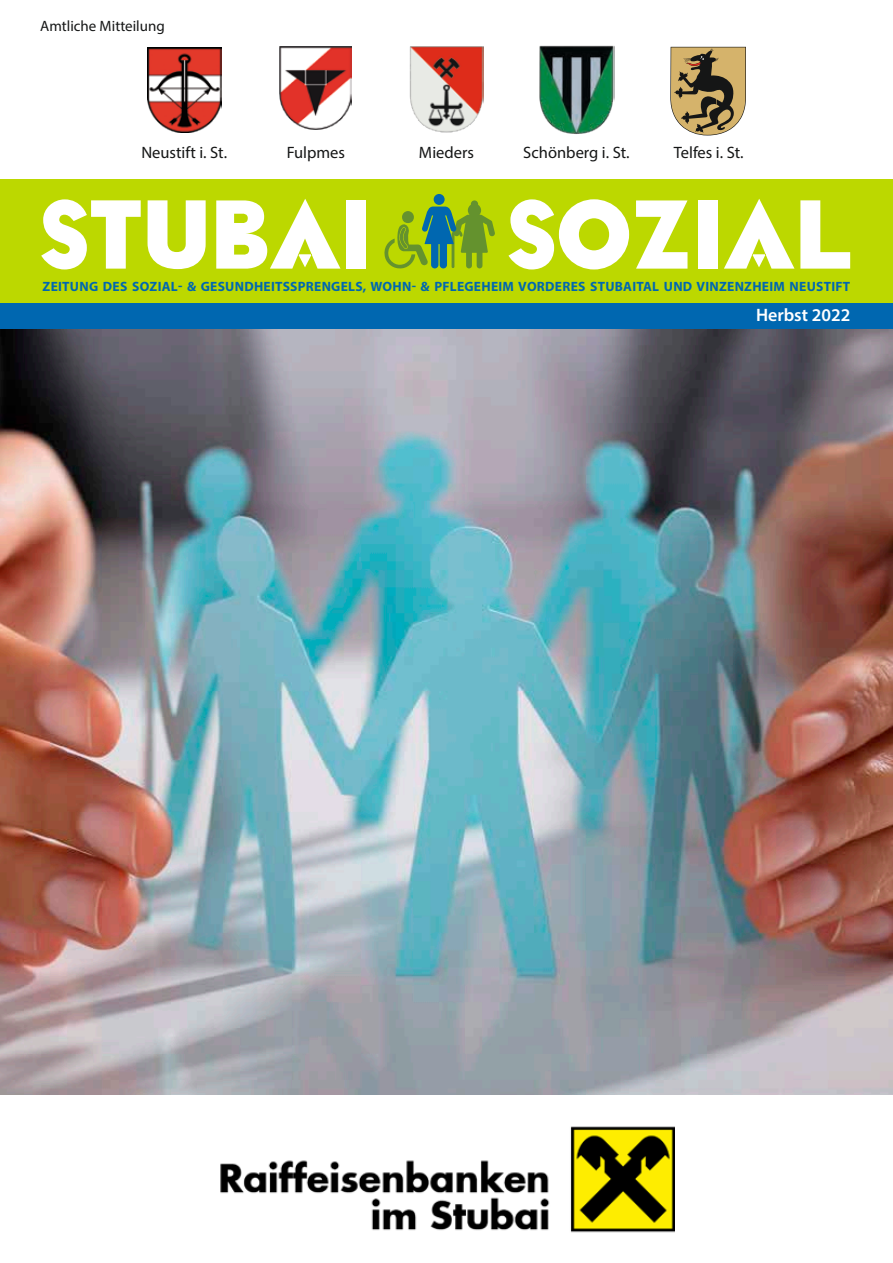
<style>
.page{position:relative;width:893px;height:1263px;background:#fff}
.page>*{position:absolute;margin:0;border:0;box-sizing:border-box;transform-origin:0 0}
.t1{font:900 97.5px "RAINFALL";color:#fff}
.t2{font:600 18px "Myriad Pro";color:#fff}
.t3{font:16.5px "Myriad Pro";color:#151616}
.t4{font:15px "Myriad Pro";color:#151616}
.t5{font:700 13.5px "Myriad Pro";letter-spacing:.02em;color:#0067b0}
</style>
<div class="page">
<img style="left:220px;top:1126px;width:454px;height:107px">
<img style="left:0;top:329px;width:893px;height:765px">
<div style="left:0;top:179px;width:893px;height:144px;background:#bcd800"></div>
<svg style="left:384px;top:200px;width:111px;height:69px"></svg>
<div style="left:434px;top:194px;width:11px;height:11px;background:#0067b0;border-radius:50%"></div>
<div style="left:0;top:303px;width:893px;height:25px;background:#0067b0"></div>
<img style="left:147px;top:47px;width:74px;height:86px">
<img style="left:280px;top:47px;width:72px;height:82px">
<img style="left:409px;top:46px;width:75px;height:87px">
<img style="left:539px;top:45px;width:76px;height:89px">
<svg style="left:670px;top:47px;width:76px;height:88px;background:#9e895d"></svg>
<p class="t4" style="left:40px;top:17px;width:126px">Amtliche Mitteilung</p>
<p class="t3" style="left:141px;top:143px;width:87px">Neustift i. St.</p>
<p class="t3" style="left:287px;top:143px;width:60px">Fulpmes</p>
<p class="t3" style="left:419px;top:143px;width:57px">Mieders</p>
<p class="t3" style="left:523px;top:143px;width:108px">Schönberg i. St.</p>
<p class="t3" style="left:674px;top:143px;width:71px">Telfes i. St.</p>
<h1 class="t1" style="left:39px;top:199px;width:335px">STUBAI</h1>
<h1 class="t1" style="left:506px;top:199px;width:346px">SOZIAL</h1>
<h2 class="t2" style="left:756px;top:303px;width:96px">Herbst 2022</h2>
<p class="t5" style="left:43px;top:278px;width:809px">ZEITUNG DES SOZIAL- &amp; GESUNDHEITSSPRENGELS, WOHN- &amp; PFLEGEHEIM VORDERES STUBAITAL UND VINZENZHEIM NEUSTIFT</p>
</div>
